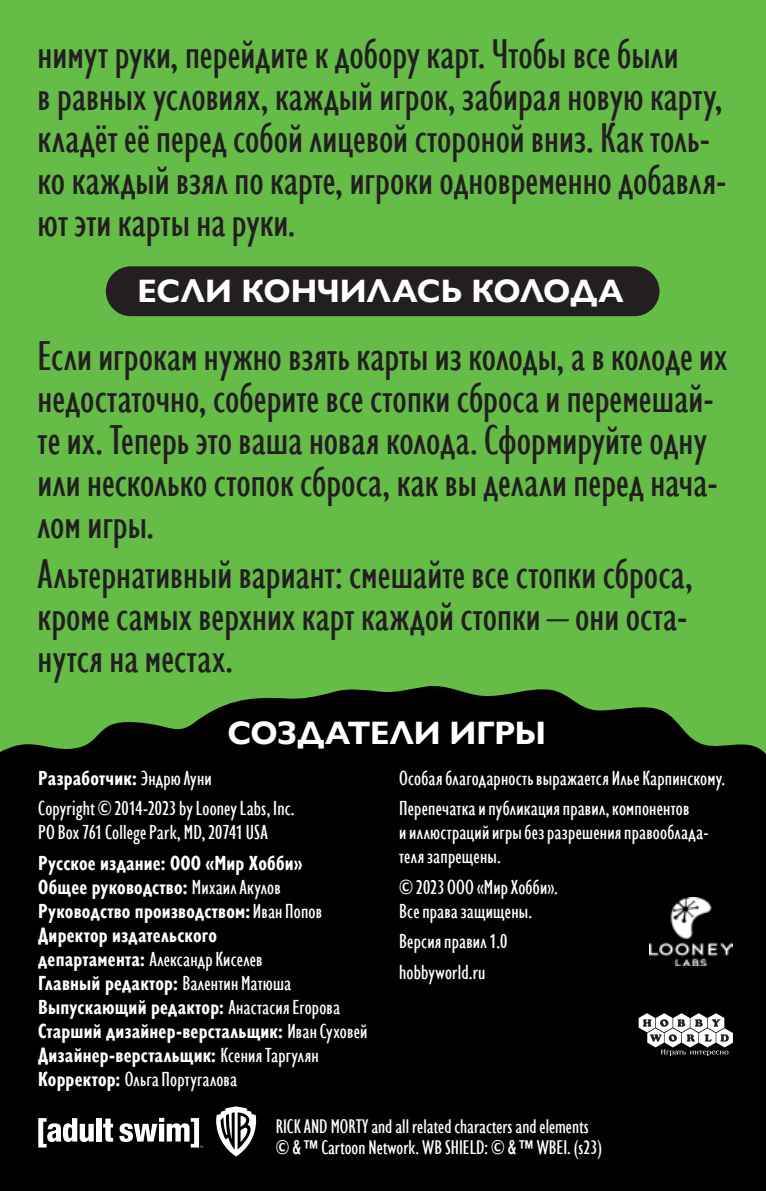
<style>
.page{position:relative;width:766px;height:1191px;background:#fff}
.page>*{position:absolute;margin:0;border:0;box-sizing:border-box;transform-origin:0 0}
.t1{font:condensed 42.9px/42px "Gill Sans Nova";color:#231f20}
.t2{font:700 32.4px "Gill Sans Nova";letter-spacing:-.01em;color:#fff}
.t3{font:700 condensed 21px/24px "Gill Sans Nova";letter-spacing:.01em;color:#fff}
.t4{font:condensed 21px/30.3px "Gill Sans Nova";letter-spacing:.01em;color:#fff}
.t5{font:condensed 20.4px/20.4px "Gill Sans Nova";color:#fff}
.s1{font-weight:700}
.s2{font-weight:400}
</style>
<div class="page">
<div style="left:0;top:0;width:765px;height:1191px;background:#65bc47"></div>
<div style="left:0;top:686px;width:765px;height:505px;background:#020000"></div>
<div style="left:106px;top:266px;width:553px;height:50px;background:#231f20;border-radius:25px"></div>
<svg style="left:638px;top:1013px;width:94px;height:43px;background:#868585"></svg>
<img style="left:649px;top:897px;width:83px;height:68px">
<div style="left:96px;top:1118px;width:5px;height:23px;background:#fff"></div>
<svg style="left:103px;top:1118px;width:10px;height:23px"></svg>
<svg style="left:38px;top:1118px;width:56px;height:29px;background:#7d7c7c"></svg>
<svg style="left:119px;top:1117px;width:84px;height:30px;background:#6a6868"></svg>
<svg style="left:216px;top:1106px;width:40px;height:50px;background:#787878"></svg>
<p class="t1" style="left:38px;top:34px;width:690px">нимут руки, перейдите кдобору карт. Чтобы все были вравных условиях, каждый игрок, забирая новую карту, кладёт её перед собой лицевой стороной вниз. Как толь&shy;ко каждый взял по карте, игроки одновременно добавля&shy;ют эти карты на руки.</p>
<p class="t2" style="left:137px;top:272px;width:488px">ЕСЛИ КОНЧИЛАСЬ КОЛОДА</p>
<p class="t1" style="left:38px;top:336px;width:691px">Если игрокам нужно взять карты из колоды, а в колоде их недостаточно, соберите все стопки сброса и перемешай&shy;те их. Теперь это ваша новая колода. Сформируйте одну или несколько стопок сброса, как вы делали перед нача&shy;лом игры.</p>
<p class="t1" style="left:38px;top:554px;width:656px">Альтернативный вариант: смешайте все стопки сброса, кроме самых верхних карт каждой стопки – они оста&shy;нутся на местах.</p>
<p class="t2" style="left:227px;top:714px;width:320px">СОЗДАТЕЛИ ИГРЫ</p>
<p class="t4" style="left:38px;top:763px;width:258px"><span class="s1">Разработчик:</span> Эндрю Луни<br>Copyright © 2014-2023 by Looney Labs, Inc.</p>
<p class="t4" style="left:38px;top:818px;width:231px">PO Box 761 College Park, MD, 20741 USA</p>
<p class="t3" style="left:38px;top:851px;width:330px">Русское издание: ООО «Мир Хобби»<br>Общее руководство: <span class="s2">Михаил Акулов </span>Руководство производством: <span class="s2">Иван Попов </span>Директор издательского<br>департамента: <span class="s2">Александр Киселев<br></span>Главный редактор: <span class="s2">Валентин Матюша </span>Выпускающий редактор: <span class="s2">Анастасия Егорова </span>Старший дизайнер-верстальщик: <span class="s2">Иван Суховей </span>Дизайнер-верстальщик: <span class="s2">Ксения Таргулян </span>Корректор: <span class="s2">Ольга Португалова</span></p>
<p class="t4" style="left:399px;top:763px;width:327px">Особая благодарность выражается Илье Карпинскому.<br>Перепечатка и публикация правил, компонентов</p>
<p class="t4" style="left:399px;top:821px;width:310px;line-height:24px">ииллюстраций игры без разрешения правооблада&shy;теля запрещены.</p>
<p class="t4" style="left:399px;top:875px;width:160px;line-height:24px">© 2023 ООО «Мир Хобби».<br>Все права защищены.</p>
<p class="t4" style="left:399px;top:926px;width:109px">Версия правил 1.0 hobbyworld.ru</p>
<p class="t5" style="left:275px;top:1116px;width:328px">RICK AND MORTY and all related characters and elements © &amp; ™ Cartoon Network. WB SHIELD: © &amp; ™ WBEI. (s23)</p>
</div>
